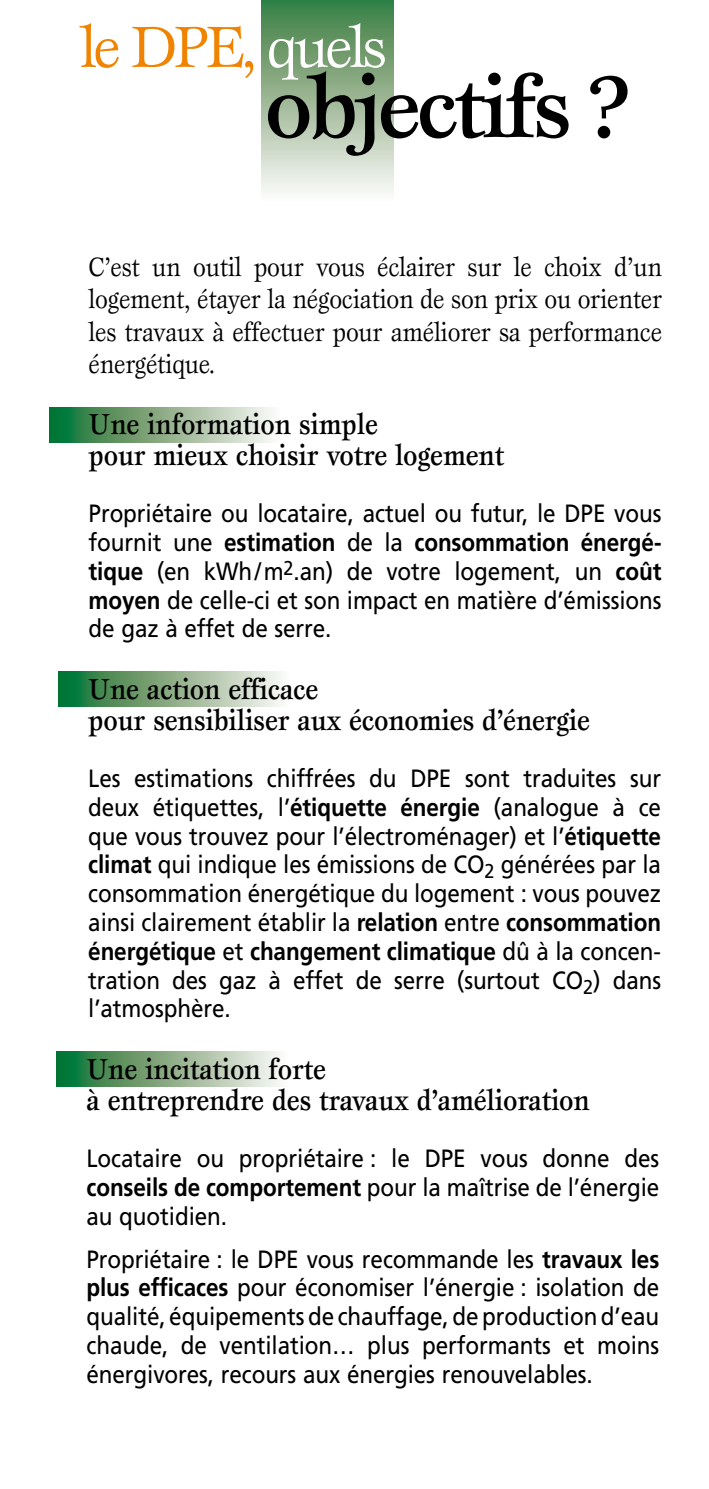
<style>
.page{position:relative;width:709px;height:1489px;background:#fff}
.page>*{position:absolute;margin:0;border:0;box-sizing:border-box;transform-origin:0 0}
.t1{font:500 90px "Esprit";letter-spacing:-.05em;color:#000}
.t2{font:60px "Esprit";letter-spacing:-.06em;color:#f08400}
.t3{font:500 30px/31.2px "Esprit";letter-spacing:-.01em;color:#000;scale:.9 1}
.t4{font:27.5px/32.5px "Esprit";letter-spacing:-.01em;color:#000;text-align:justify;scale:.9 1}
.t5{font:25px/28.8px "Frutiger";letter-spacing:-.005em;color:#000;text-align:justify;scale:.9 1}
.s1{color:#fff}
.s2{font-weight:700}
</style>
<div class="page">
<div style="left:261px;top:0;width:132px;height:204px;background:linear-gradient(to bottom,#397a3c,#fffbfa)"></div>
<svg style="left:50px;top:407px;width:222px;height:35px;background:#85af8a"></svg>
<svg style="left:58px;top:671px;width:223px;height:36px;background:#85af8a"></svg>
<svg style="left:57px;top:1051px;width:222px;height:35px;background:#85af8a"></svg>
<h2 class="t2" style="left:80px;top:10px;width:308px">le DPE, <span class="s1">quels</span></h2>
<h1 class="t1" style="left:264px;top:51px;width:366px">objectifs ?</h1>
<p class="t4" style="left:89px;top:250px;width:638px">C’est un outil pour vous éclairer sur le choix d’un logement, étayer la négociation de son prix ou orienter les travaux à effectuer pour améliorer sa performance énergétique.</p>
<p class="t3" style="left:89px;top:408px;width:463px">Une information simple<br>pour mieux choisir votre logement</p>
<p class="t5" style="left:89px;top:499px;width:638px">Propriétaire ou locataire, actuel ou futur, le DPE vous fournit une <span class="s2">estimation</span> de la <span class="s2">consommation énergé&shy;tique</span> (en kWh/m<sup>2</sup>.an) de votre logement, un <span class="s2">coût moyen</span> de celle-ci et son impact en matière d’émissions de gaz à effet de serre.</p>
<p class="t3" style="left:88px;top:672px;width:559px">Une action efficace<br>pour sensibiliser aux économies d’énergie</p>
<p class="t5" style="left:88px;top:763px;width:638px">Les estimations chiffrées du DPE sont traduites sur deux étiquettes, l’<span class="s2">étiquette énergie</span> (analogue à ce que vous trouvez pour l’électroménager) et l’<span class="s2">étiquette climat</span> qui indique les émissions de CO<sub>2</sub> générées par la consommation énergétique du logement : vous pouvez ainsi clairement établir la <span class="s2">relation</span> entre <span class="s2">consommation énergétique</span> et <span class="s2">changement climatique</span> dû à la concen&shy;tration des gaz à effet de serre (surtout CO<sub>2</sub>) dans l’atmosphère.</p>
<p class="t3" style="left:86px;top:1052px;width:561px">Une incitation forte<br>à entreprendre des travaux d’amélioration</p>
<p class="t5" style="left:86px;top:1143px;width:638px">Locataire ou propriétaire : le DPE vous donne des <span class="s2">conseils de comportement</span> pour la maîtrise de l’énergie au quotidien.</p>
<p class="t5" style="left:86px;top:1244px;width:638px">Propriétaire : le DPE vous recommande les <span class="s2">travaux les plus efficaces</span> pour économiser l’énergie : isolation de qualité, équipements de chauffage, de production d’eau chaude, de ventilation… plus performants et moins énergivores, recours aux énergies renouvelables.</p>
</div>
